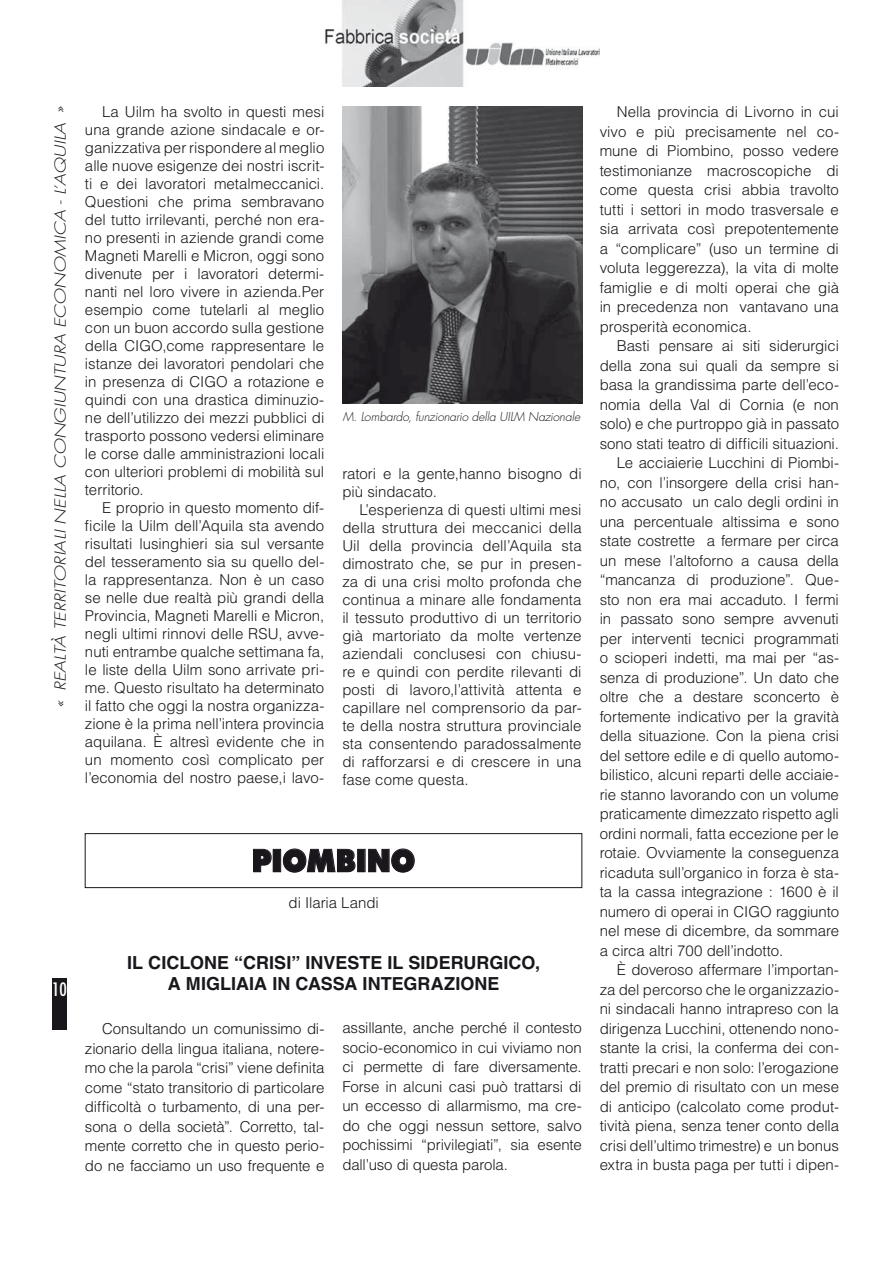
<style>
.page{position:relative;width:893px;height:1263px;background:#fff}
.page>*{position:absolute;margin:0;border:0;box-sizing:border-box;transform-origin:0 0}
.t1{font:800 29.7px "Futura Std";color:#1a171c;scale:.91 1}
.t2{font:700 18px/21.6px "Helvetica LT Std";color:#1a171c;text-align:center}
.t3{font:condensed 18px "Futura Std";color:#fff}
.t4{font:300 15px/18px "Helvetica LT Std";color:#1a171c;text-align:justify}
.t5{font:italic 300 15px "Futura Std";color:#1a171c;scale:1.25 1}
.t6{font:italic 300 12px "Futura Std";letter-spacing:-.01em;color:#1a171c}
</style>
<div class="page">
<div style="left:52px;top:978px;width:15px;height:51px;background:#1a171c"></div>
<img style="left:325px;top:0;width:274px;height:86px">
<img style="left:343px;top:106px;width:239px;height:297px">
<svg style="left:253px;top:849px;width:28px;height:24px"></svg>
<div style="left:283px;top:849px;width:23px;height:23px;border:1px solid #1a171c;border-radius:50%"></div>
<div style="left:291px;top:856px;width:7px;height:9px;border:1px solid #1a171c;border-radius:50%"></div>
<svg style="left:307px;top:849px;width:83px;height:24px"></svg>
<div style="left:392px;top:849px;width:22px;height:23px;border:1px solid #1a171c;border-radius:50%"></div>
<div style="left:399px;top:856px;width:8px;height:9px;border:1px solid #1a171c;border-radius:50%"></div>
<div style="left:85px;top:833px;width:497px;height:55px;border:1px solid #1a171c"></div>
<p class="t5" style="left:53px;top:708px;width:483px;rotate:-90deg">« REALTÀ TERRITORIALI NELLA CONGIUNTURA ECONOMICA - L’AQUILA »</p>
<p class="t3" style="left:52px;top:979px;width:16px">10</p>
<p class="t4" style="left:85px;top:104px;width:241px;text-indent:17px">La Uilm ha svolto in questi mesi una grande azione sindacale e or&shy;ganizzativa per rispondere al meglio alle nuove esigenze dei nostri iscrit&shy;ti e dei lavoratori metalmeccanici.<br>Questioni che prima sembravano del tutto irrilevanti, perché non era&shy;no presenti in aziende grandi come Magneti Marelli e Micron, oggi sono divenute per i lavoratori determi&shy;nanti nel loro vivere in azienda.Per esempio come tutelarli al meglio con un buon accordo sulla gestione della CIGO,come rappresentare le istanze dei lavoratori pendolari che in presenza di CIGO a rotazione e quindi con una drastica diminuzio&shy;ne dell’utilizzo dei mezzi pubblici di trasporto possono vedersi eliminare le corse dalle amministrazioni locali con ulteriori problemi di mobilità sul territorio.</p>
<p class="t4" style="left:85px;top:500px;width:241px;text-indent:17px">E proprio in questo momento dif&shy;ficile la Uilm dell’Aquila sta avendo risultati lusinghieri sia sul versante del tesseramento sia su quello del&shy;la rappresentanza. Non è un caso se nelle due realtà più grandi della Provincia, Magneti Marelli e Micron, negli ultimi rinnovi delle RSU, avve&shy;nuti entrambe qualche settimana fa, le liste della Uilm sono arrivate pri&shy;me. Questo risultato ha determinato il fatto che oggi la nostra organizza&shy;zione è la prima nell’intera provincia aquilana. È altresì evidente che in un momento così complicato per l’economia del nostro paese,i lavo-</p>
<p class="t6" style="left:343px;top:411px;width:239px">M. Lombardo, funzionario della UILM Nazionale</p>
<p class="t4" style="left:342px;top:466px;width:241px">ratori e la gente,hanno bisogno di più sindacato.</p>
<p class="t4" style="left:342px;top:502px;width:241px;text-indent:17px">L’esperienza di questi ultimi mesi della struttura dei meccanici della Uil della provincia dell’Aquila sta dimostrato che, se pur in presen&shy;za di una crisi molto profonda che continua a minare alle fondamenta il tessuto produttivo di un territorio già martoriato da molte vertenze aziendali conclusesi con chiusu&shy;re e quindi con perdite rilevanti di posti di lavoro,l’attività attenta e capillare nel comprensorio da par&shy;te della nostra struttura provinciale sta consentendo paradossalmente di rafforzarsi e di crescere in una fase come questa.</p>
<h1 class="t1" style="left:252px;top:844px;width:181px">PIOMBINO</h1>
<p class="t4" style="left:289px;top:895px;width:92px">di Ilaria Landi</p>
<p class="t2" style="left:127px;top:953px;width:414px">IL CICLONE “CRISI” INVESTE IL SIDERURGICO,<br>A MIGLIAIA IN CASSA INTEGRAZIONE</p>
<p class="t4" style="left:85px;top:1020px;width:241px;line-height:19.5px;text-indent:17px">Consultando un comunissimo di&shy;zionario della lingua italiana, notere&shy;mo che la parola “crisi” viene definita come “stato transitorio di particolare difficoltà o turbamento, di una per&shy;sona o della società”. Corretto, tal&shy;mente corretto che in questo perio&shy;do ne facciamo un uso frequente e</p>
<p class="t4" style="left:342px;top:1019px;width:241px;line-height:19.5px">assillante, anche perché il contesto socio-economico in cui viviamo non ci permette di fare diversamente.<br>Forse in alcuni casi può trattarsi di un eccesso di allarmismo, ma cre&shy;do che oggi nessun settore, salvo pochissimi “privilegiati”, sia esente dall’uso di questa parola.</p>
<p class="t4" style="left:600px;top:103px;width:241px;line-height:19.5px;text-indent:17px">Nella provincia di Livorno in cui vivo e più precisamente nel co&shy;mune di Piombino, posso vedere testimonianze macroscopiche di come questa crisi abbia travolto tutti i settori in modo trasversale e sia arrivata così prepotentemente a “complicare” (uso un termine di voluta leggerezza), la vita di molte famiglie e di molti operai che già in precedenza non vantavano una prosperità economica.</p>
<p class="t4" style="left:617px;top:338px;width:224px">Basti pensare ai siti siderurgici</p>
<p class="t4" style="left:600px;top:358px;width:241px">della zona sui quali da sempre si</p>
<p class="t4" style="left:600px;top:377px;width:241px">basa la grandissima parte dell’eco-</p>
<p class="t4" style="left:600px;top:397px;width:241px">nomia della Val di Cornia (e non</p>
<p class="t4" style="left:600px;top:416px;width:241px">solo) e che purtroppo già in passato</p>
<p class="t4" style="left:600px;top:436px;width:241px">sono stati teatro di difficili situazioni.</p>
<p class="t4" style="left:617px;top:455px;width:224px">Le acciaierie Lucchini di Piombi-</p>
<p class="t4" style="left:600px;top:475px;width:241px">no, con l’insorgere della crisi han-</p>
<p class="t4" style="left:600px;top:494px;width:241px">no accusato un calo degli ordini in</p>
<p class="t4" style="left:600px;top:514px;width:241px">una percentuale altissima e sono</p>
<p class="t4" style="left:600px;top:533px;width:241px">state costrette a fermare per circa</p>
<p class="t4" style="left:600px;top:553px;width:241px">un mese l’altoforno a causa della</p>
<p class="t4" style="left:600px;top:572px;width:241px">“mancanza di produzione”. Que-</p>
<p class="t4" style="left:600px;top:592px;width:241px">sto non era mai accaduto. I fermi</p>
<p class="t4" style="left:600px;top:611px;width:241px">in passato sono sempre avvenuti</p>
<p class="t4" style="left:600px;top:631px;width:241px">per interventi tecnici programmati</p>
<p class="t4" style="left:600px;top:650px;width:241px">o scioperi indetti, ma mai per “as-</p>
<p class="t4" style="left:600px;top:670px;width:241px">senza di produzione”. Un dato che</p>
<p class="t4" style="left:600px;top:689px;width:241px">oltre che a destare sconcerto è</p>
<p class="t4" style="left:600px;top:709px;width:241px">fortemente indicativo per la gravità</p>
<p class="t4" style="left:600px;top:728px;width:241px">della situazione. Con la piena crisi</p>
<p class="t4" style="left:600px;top:748px;width:241px">del settore edile e di quello automo-</p>
<p class="t4" style="left:600px;top:767px;width:241px">bilistico, alcuni reparti delle acciaie-</p>
<p class="t4" style="left:600px;top:787px;width:241px">rie stanno lavorando con un volume</p>
<p class="t4" style="left:600px;top:806px;width:241px">praticamente dimezzato rispetto agli</p>
<p class="t4" style="left:600px;top:826px;width:241px">ordini normali, fatta eccezione per le</p>
<p class="t4" style="left:600px;top:845px;width:241px">rotaie. Ovviamente la conseguenza</p>
<p class="t4" style="left:600px;top:865px;width:241px">ricaduta sull’organico in forza è sta-</p>
<p class="t4" style="left:600px;top:884px;width:241px">ta la cassa integrazione : 1600 è il</p>
<p class="t4" style="left:600px;top:904px;width:241px">numero di operai in CIGO raggiunto</p>
<p class="t4" style="left:600px;top:923px;width:241px">nel mese di dicembre, da sommare</p>
<p class="t4" style="left:600px;top:943px;width:185px">a circa altri 700 dell’indotto.</p>
<p class="t4" style="left:617px;top:962px;width:224px">È doveroso affermare l’importan-</p>
<p class="t4" style="left:600px;top:982px;width:241px">za del percorso che le organizzazio-</p>
<p class="t4" style="left:600px;top:1001px;width:241px">ni sindacali hanno intrapreso con la</p>
<p class="t4" style="left:600px;top:1021px;width:241px">dirigenza Lucchini, ottenendo nono-</p>
<p class="t4" style="left:600px;top:1040px;width:241px">stante la crisi, la conferma dei con-</p>
<p class="t4" style="left:600px;top:1060px;width:241px">tratti precari e non solo: l’erogazione</p>
<p class="t4" style="left:600px;top:1079px;width:241px">del premio di risultato con un mese</p>
<p class="t4" style="left:600px;top:1099px;width:241px">di anticipo (calcolato come produt-</p>
<p class="t4" style="left:600px;top:1118px;width:241px">tività piena, senza tener conto della</p>
<p class="t4" style="left:600px;top:1138px;width:241px">crisi dell’ultimo trimestre) e un bonus</p>
<p class="t4" style="left:600px;top:1157px;width:241px">extra in busta paga per tutti i dipen-</p>
</div>
